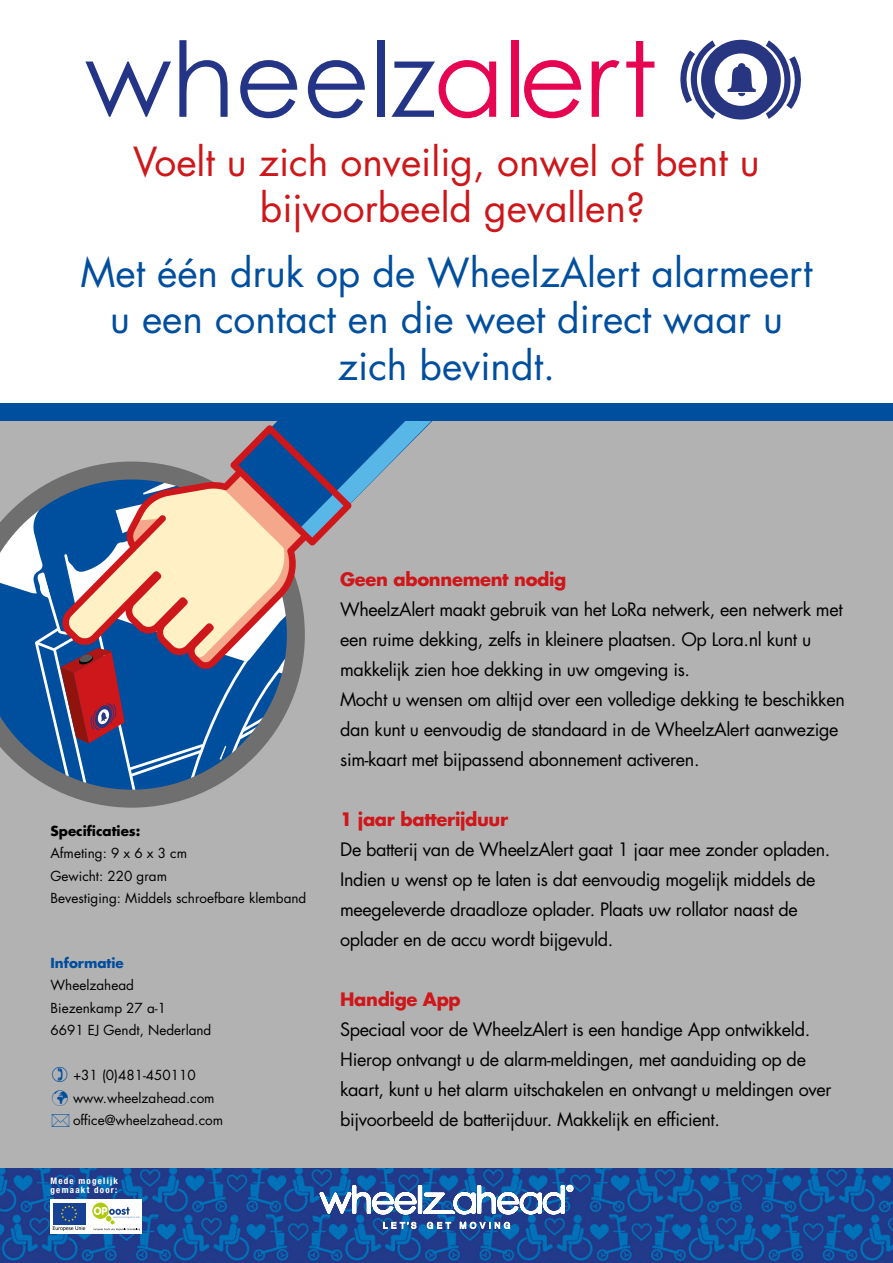
<style>
.page{position:relative;width:893px;height:1263px;background:#fff}
.page>*{position:absolute;margin:0;border:0;box-sizing:border-box;transform-origin:0 0}
.t1{font:104.1px "Century Gothic";color:#243588}
.t2{font:39px/46.5px "Futura";color:#004e9e;text-align:center}
.t3{font:39px/46.5px "Futura";color:#cd171a;text-align:center}
.t4{font:18px/30px "Futura";letter-spacing:-.02em;color:#000}
.t5{font:700 18px "Futura";letter-spacing:-.02em;color:#cd171a}
.t6{font:13.5px "Futura";color:#000}
.t7{font:700 13.5px "Futura";color:#000}
.t8{font:700 13.5px "Futura";color:#004e9e}
.PLATTETEKST{font:700 condensed 9px/9px "Helvetica Neue";letter-spacing:.14em;color:#fff}
.s1{color:#e50551}
.s2{color:#004e9e}
</style>
<div class="page">
<div style="left:0;top:421px;width:893px;height:842px;background:#b3b2b2"></div>
<img style="left:0;top:1169px;width:893px;height:94px">
<svg style="left:383px;top:1222px;width:127px;height:7px"></svg>
<svg style="left:319px;top:1185px;width:254px;height:31px"></svg>
<div style="left:50px;top:1199px;width:92px;height:34px;background:#fff"></div>
<div style="left:53px;top:1202px;width:32px;height:22px;background:#164194"></div>
<svg style="left:53px;top:1205px;width:32px;height:26px"></svg>
<svg style="left:92px;top:1202px;width:17px;height:17px"></svg>
<svg style="left:94px;top:1207px;width:46px;height:23px"></svg>
<svg style="left:680px;top:39px;width:121px;height:81px"></svg>
<svg style="left:78px;top:799px;width:108px;height:9px"></svg>
<svg style="left:0;top:421px;width:432px;height:378px"></svg>
<svg style="left:61px;top:425px;width:291px;height:245px"></svg>
<div style="left:0;top:404px;width:893px;height:17px;background:#004e9e"></div>
<h1 class="t1" style="left:85px;top:6px;width:574px">wheelz<span class="s1">alert</span></h1>
<p class="t3" style="left:133px;top:139px;width:628px">Voelt u zich onveilig, onwel of bent u bijvoorbeeld gevallen?</p>
<p class="t2" style="left:81px;top:250px;width:733px">Met één druk op de WheelzAlert alarmeert u een contact en die weet direct waar u zich bevindt.</p>
<p class="t7" style="left:50px;top:822px;width:91px">Specificaties:</p>
<p class="t6" style="left:50px;top:845px;width:138px">Afmeting: 9 x 6 x 3 cm</p>
<p class="t6" style="left:50px;top:867px;width:118px">Gewicht: 220 gram</p>
<p class="t6" style="left:50px;top:890px;width:257px">Bevestiging: Middels schroefbare klemband</p>
<p class="t8" style="left:50px;top:953px;width:75px">Informatie</p>
<p class="t6" style="left:50px;top:976px;width:85px">Wheelzahead</p>
<p class="t6" style="left:50px;top:999px;width:117px">Biezenkamp 27 a-1</p>
<p class="t6" style="left:50px;top:1021px;width:162px">6691 EJ Gendt, Nederland</p>
<p class="t6" style="left:73px;top:1066px;width:124px">+31 (0)481-450110</p>
<p class="t6" style="left:52px;top:1089px;width:164px"><span class="s2">✓</span> www.wheelzahead.com</p>
<p class="t6" style="left:73px;top:1111px;width:152px">office@wheelzahead.com</p>
<p class="PLATTETEKST" style="left:50px;top:1176px;width:69px">Mede mogelijk gemaakt door:</p>
<p class="t5" style="left:340px;top:567px;width:228px">Geen abonnement nodig</p>
<p class="t4" style="left:340px;top:594px;width:504px">WheelzAlert maakt gebruik van het LoRa netwerk, een netwerk met een ruime dekking, zelfs in kleinere plaatsen. Op Lora.nl kunt u makkelijk zien hoe dekking in uw omgeving is.</p>
<p class="t4" style="left:340px;top:684px;width:506px">Mocht u wensen om altijd over een volledige dekking te beschikken dan kunt u eenvoudig de standaard in de WheelzAlert aanwezige sim-kaart met bijpassend abonnement activeren.</p>
<p class="t5" style="left:340px;top:807px;width:170px">1 jaar batterijduur</p>
<p class="t4" style="left:340px;top:834px;width:492px">De batterij van de WheelzAlert gaat 1 jaar mee zonder opladen.</p>
<p class="t4" style="left:340px;top:864px;width:477px">Indien u wenst op te laten is dat eenvoudig mogelijk middels de meegeleverde draadloze oplader. Plaats uw rollator naast de oplader en de accu wordt bijgevuld.</p>
<p class="t5" style="left:340px;top:987px;width:122px">Handige App</p>
<p class="t4" style="left:340px;top:1014px;width:493px">Speciaal voor de WheelzAlert is een handige App ontwikkeld.<br>Hierop ontvangt u de alarm-meldingen, met aanduiding op de kaart, kunt u het alarm uitschakelen en ontvangt u meldingen over bijvoorbeeld de batterijduur. Makkelijk en efficient.</p>
</div>
